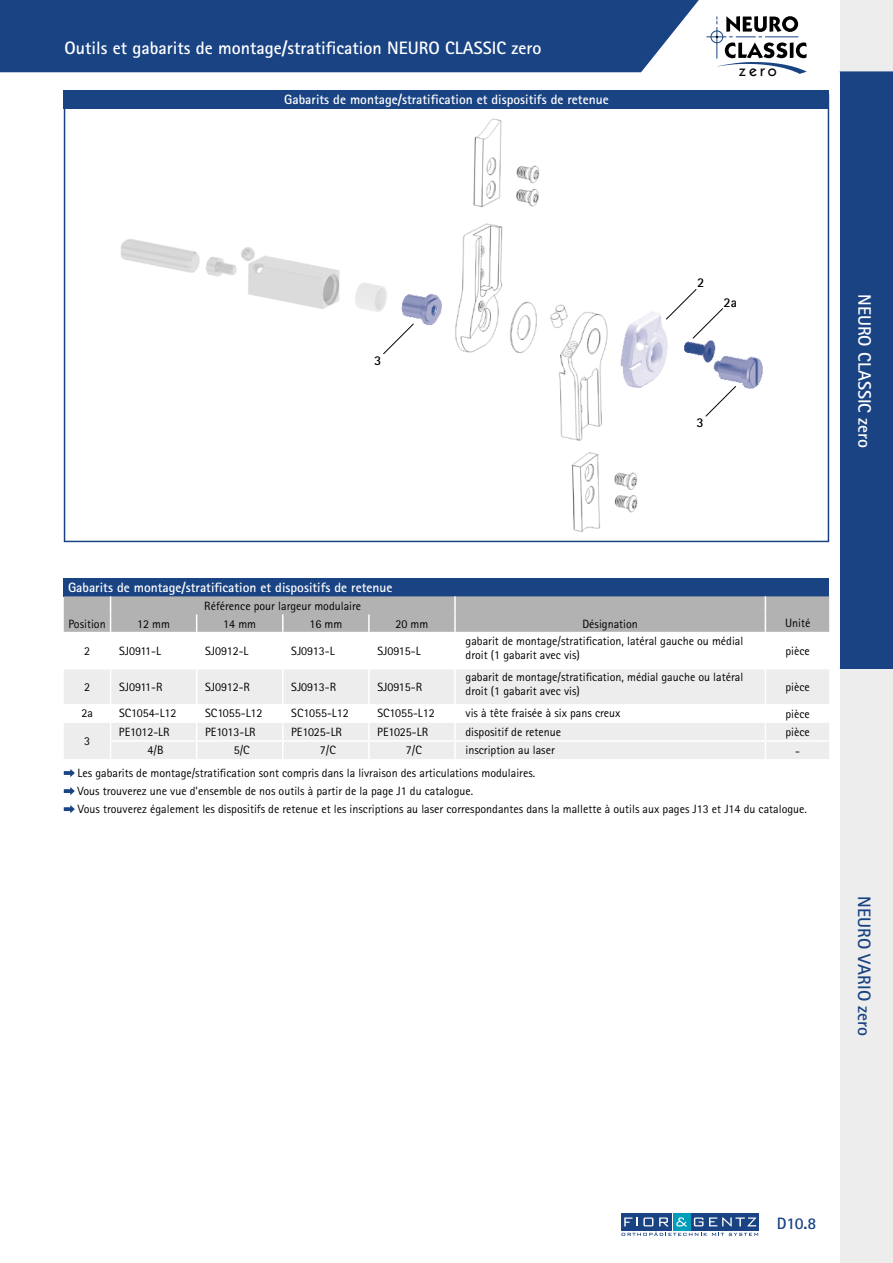
<style>
.page{position:relative;width:893px;height:1263px;background:#fff}
.page>*{position:absolute;margin:0;border:0;box-sizing:border-box;transform-origin:0 0}
.t1{font:700 18px "Rotis Sans Serif Pro";color:#fff}
.t2{font:700 18px "Rotis Sans Serif Pro";color:#194383}
.t3{font:700 16.5px "Rotis Sans Serif Pro";color:#194383}
.t4{font:500 14.55px "ITC Kabel Std";color:#000}
.t5{font:700 13.5px "Rotis Sans Serif Pro";color:#fff}
.t6{font:700 13.5px "Rotis Sans Serif Pro";color:#000}
.t7{font:12px/13.5px "Rotis Sans Serif Pro";color:#000}
</style>
<div class="page">
<img style="left:455px;top:118px;width:183px;height:414px">
<img style="left:617px;top:305px;width:146px;height:91px">
<svg style="left:665px;top:289px;width:59px;height:50px"></svg>
<svg style="left:121px;top:239px;width:266px;height:73px"></svg>
<img style="left:401px;top:294px;width:41px;height:31px">
<svg style="left:383px;top:323px;width:31px;height:32px"></svg>
<svg style="left:705px;top:385px;width:32px;height:32px"></svg>
<svg style="left:709px;top:16px;width:98px;height:58px"></svg>
<div style="left:0;top:0;width:709px;height:72px;background:#194383"></div>
<div style="left:840px;top:0;width:53px;height:1263px;background:#ededed"></div>
<div style="left:673px;top:1213px;width:17px;height:17px;background:#009cbc"></div>
<div style="left:692px;top:1213px;width:67px;height:17px;background:#194383"></div>
<div style="left:621px;top:1213px;width:50px;height:17px;background:#194383"></div>
<svg style="left:621px;top:1232px;width:137px;height:4px"></svg>
<svg style="left:676px;top:1217px;width:11px;height:9px"></svg>
<svg style="left:694px;top:1217px;width:9px;height:9px"></svg>
<svg style="left:709px;top:1217px;width:47px;height:9px"></svg>
<svg style="left:624px;top:1217px;width:29px;height:9px"></svg>
<svg style="left:659px;top:1217px;width:9px;height:9px"></svg>
<div style="left:840px;top:72px;width:53px;height:596px;background:#194383"></div>
<div style="left:64px;top:90px;width:765px;height:18px;background:#194383"></div>
<div style="left:64px;top:578px;width:765px;height:18px;background:#194383"></div>
<div style="left:64px;top:670px;width:765px;height:89px;background:#ededed"></div>
<hr style="left:110px;top:669px;width:1px;height:35px;background:#fff">
<hr style="left:196px;top:669px;width:1px;height:35px;background:#fff">
<hr style="left:282px;top:669px;width:2px;height:35px;background:#fff">
<hr style="left:368px;top:669px;width:2px;height:35px;background:#fff">
<hr style="left:454px;top:669px;width:2px;height:35px;background:#fff">
<hr style="left:765px;top:669px;width:1px;height:35px;background:#fff">
<hr style="left:64px;top:704px;width:47px;height:2px;background:#fff">
<hr style="left:111px;top:704px;width:86px;height:2px;background:#fff">
<hr style="left:197px;top:704px;width:86px;height:2px;background:#fff">
<hr style="left:283px;top:704px;width:86px;height:2px;background:#fff">
<hr style="left:369px;top:704px;width:86px;height:2px;background:#fff">
<hr style="left:455px;top:704px;width:310px;height:2px;background:#fff">
<hr style="left:765px;top:704px;width:64px;height:2px;background:#fff">
<svg style="left:64px;top:596px;width:765px;height:36px;background:#b2b1b2"></svg>
<svg style="left:110px;top:706px;width:719px;height:53px"></svg>
<svg style="left:64px;top:769px;width:11px;height:8px"></svg>
<svg style="left:64px;top:787px;width:11px;height:8px"></svg>
<svg style="left:64px;top:805px;width:11px;height:8px"></svg>
<h1 class="t1" style="left:64px;top:37px;width:478px">Outils et gabarits de montage/stratification NEURO CLASSIC zero</h1>
<p class="t5" style="left:284px;top:91px;width:326px">Gabarits de montage/stratification et dispositifs de retenue</p>
<p class="t4" style="left:739px;top:63px;width:39px">zero</p>
<p class="t6" style="left:374px;top:352px;width:9px">3</p>
<p class="t6" style="left:697px;top:274px;width:9px">2</p>
<p class="t6" style="left:724px;top:293px;width:15px">2a</p>
<p class="t6" style="left:696px;top:414px;width:9px">3</p>
<h1 class="t1" style="left:876px;top:294px;width:156px;rotate:90deg">NEURO CLASSIC zero</h1>
<p class="t5" style="left:68px;top:579px;width:326px">Gabarits de montage/stratification et dispositifs de retenue</p>
<p class="t7" style="left:204px;top:599px;width:159px">Référence pour largeur modulaire</p>
<p class="t7" style="left:69px;top:617px;width:39px">Position</p>
<p class="t7" style="left:137px;top:617px;width:34px">12 mm</p>
<p class="t7" style="left:223px;top:617px;width:34px">14 mm</p>
<p class="t7" style="left:309px;top:617px;width:34px">16 mm</p>
<p class="t7" style="left:395px;top:617px;width:34px">20 mm</p>
<p class="t7" style="left:582px;top:617px;width:57px">Désignation</p>
<p class="t7" style="left:785px;top:617px;width:27px">Unité</p>
<p class="t7" style="left:84px;top:644px;width:7px">2</p>
<p class="t7" style="left:119px;top:644px;width:43px">SJ0911-L</p>
<p class="t7" style="left:205px;top:644px;width:45px">SJ0912-L</p>
<p class="t7" style="left:291px;top:644px;width:45px">SJ0913-L</p>
<p class="t7" style="left:377px;top:644px;width:45px">SJ0915-L</p>
<p class="t7" style="left:466px;top:634px;width:279px">gabarit de montage/stratification, latéral gauche ou médial droit (1 gabarit avec vis)</p>
<p class="t7" style="left:785px;top:644px;width:26px">pièce</p>
<p class="t7" style="left:84px;top:680px;width:7px">2</p>
<p class="t7" style="left:119px;top:680px;width:45px">SJ0911-R</p>
<p class="t7" style="left:205px;top:680px;width:46px">SJ0912-R</p>
<p class="t7" style="left:291px;top:680px;width:46px">SJ0913-R</p>
<p class="t7" style="left:377px;top:680px;width:46px">SJ0915-R</p>
<p class="t7" style="left:466px;top:670px;width:279px">gabarit de montage/stratification, médial gauche ou latéral droit (1 gabarit avec vis)</p>
<p class="t7" style="left:785px;top:680px;width:26px">pièce</p>
<p class="t7" style="left:81px;top:707px;width:13px">2a</p>
<p class="t7" style="left:119px;top:707px;width:59px">SC1054-L12</p>
<p class="t7" style="left:205px;top:707px;width:59px">SC1055-L12</p>
<p class="t7" style="left:291px;top:707px;width:59px">SC1055-L12</p>
<p class="t7" style="left:377px;top:707px;width:59px">SC1055-L12</p>
<p class="t7" style="left:466px;top:707px;width:157px">vis à tête fraisée à six pans creux</p>
<p class="t7" style="left:785px;top:708px;width:26px">pièce</p>
<p class="t7" style="left:84px;top:734px;width:7px">3</p>
<p class="t7" style="left:119px;top:725px;width:52px">PE1012-LR</p>
<p class="t7" style="left:205px;top:725px;width:52px">PE1013-LR</p>
<p class="t7" style="left:291px;top:725px;width:52px">PE1025-LR</p>
<p class="t7" style="left:377px;top:725px;width:52px">PE1025-LR</p>
<p class="t7" style="left:465px;top:725px;width:97px">dispositif de retenue</p>
<p class="t7" style="left:785px;top:725px;width:26px">pièce</p>
<p class="t7" style="left:148px;top:743px;width:17px">4/B</p>
<p class="t7" style="left:234px;top:743px;width:17px">5/C</p>
<p class="t7" style="left:320px;top:743px;width:17px">7/C</p>
<p class="t7" style="left:406px;top:743px;width:17px">7/C</p>
<p class="t7" style="left:465px;top:743px;width:91px">inscription au laser</p>
<p class="t7" style="left:795px;top:744px;width:6px">-</p>
<p class="t7" style="left:78px;top:764px;width:731px;line-height:18px">Les gabarits de montage/stratification sont compris dans la livraison des articulations modulaires.<br>Vous trouverez une vue d’ensemble de nos outils à partir de la page J1 du catalogue.<br>Vous trouverez également les dispositifs de retenue et les inscriptions au laser correspondantes dans la mallette à outils aux pages J13 et J14 du catalogue.</p>
<h1 class="t2" style="left:875px;top:896px;width:141px;rotate:90deg">NEURO VARIO zero</h1>
<h2 class="t3" style="left:777px;top:1213px;width:41px">D10.8</h2>
</div>
